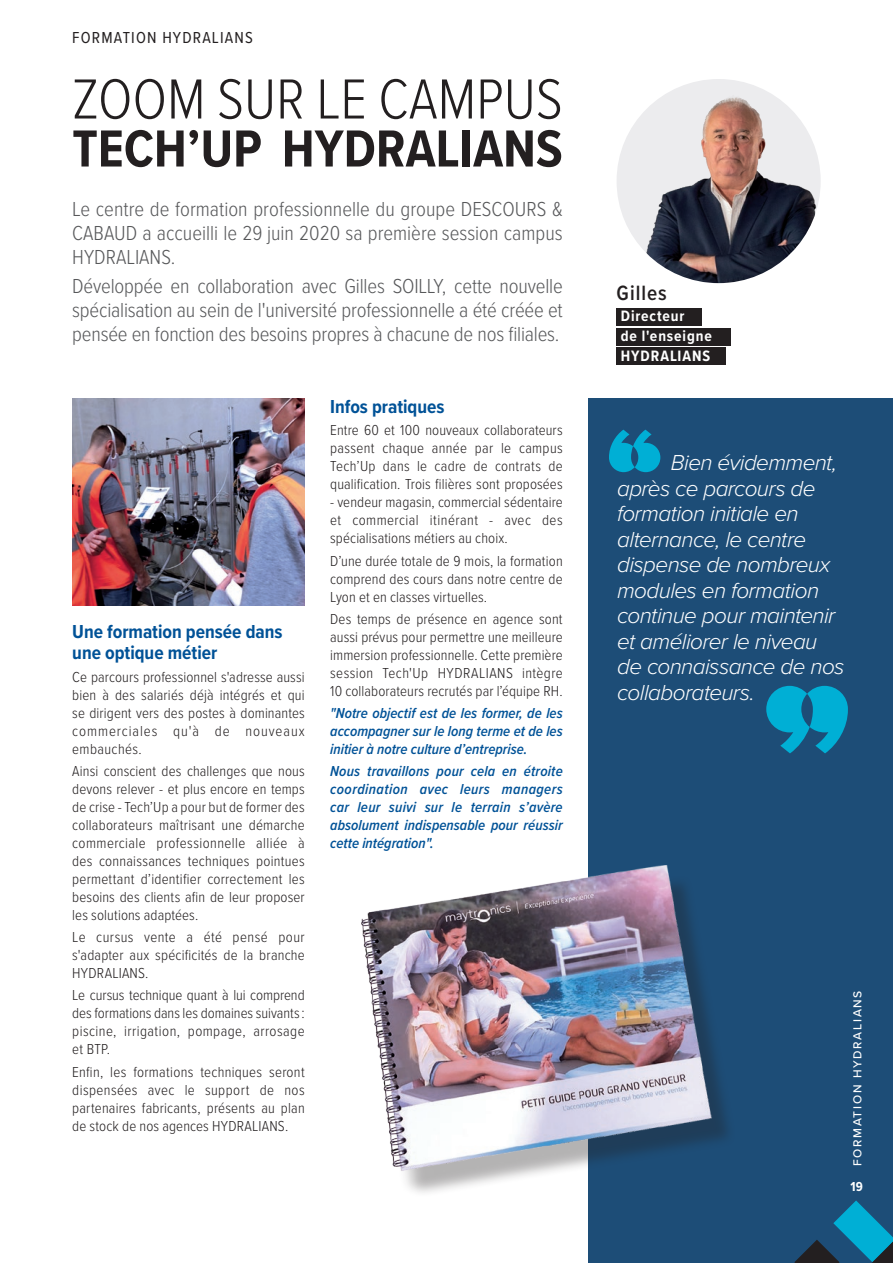
<style>
.page{position:relative;width:893px;height:1263px;background:#fff}
.page>*{position:absolute;margin:0;border:0;box-sizing:border-box;transform-origin:0 0}
.t1{font:300 58.5px "Proxima Nova Cond";color:#231f20}
.t2{font:700 54px "Proxima Nova Cond";color:#231f20}
.t3{font:italic 300 22.5px/25.5px "Proxima Nova";letter-spacing:-.03em;color:#fff}
.t4{font:600 21.45px "Proxima Nova Cond";letter-spacing:.045em;color:#231f20}
.t5{font:300 21px/24px "Proxima Nova Cond";letter-spacing:-.005em;color:#57585a;text-align:justify}
.t6{font:700 19.5px/21px "Proxima Nova Cond";color:#015297}
.t7{font:16.5px "Proxima Nova Cond";letter-spacing:.07em;color:#231f20}
.t8{font:700 15.6px/20px "Proxima Nova Cond";letter-spacing:.055em;color:#fff}
.t9{font:300 15px/18px "Proxima Nova Cond";letter-spacing:.01em;color:#231f20;text-align:justify}
.t10{font:italic 600 15px/18px "Proxima Nova Cond";color:#015297;text-align:justify}
.t11{font:700 13.5px "Proxima Nova Cond";color:#fff}
.t12{font:500 12px "Proxima Nova";letter-spacing:.14em;color:#fff}
</style>
<div class="page">
<div style="left:588px;top:398px;width:305px;height:865px;background:#1d4d77"></div>
<svg style="left:794px;top:1200px;width:99px;height:63px"></svg>
<div style="left:368px;top:875px;width:368px;height:323px;background:#231f20;opacity:.34"></div>
<img style="left:361px;top:865px;width:375px;height:326px">
<img style="left:72px;top:398px;width:233px;height:207px">
<svg style="left:609px;top:430px;width:51px;height:42px"></svg>
<svg style="left:766px;top:686px;width:82px;height:67px"></svg>
<div style="left:617px;top:308px;width:85px;height:18px;background:#231f20"></div>
<div style="left:617px;top:328px;width:114px;height:17px;background:#231f20"></div>
<div style="left:617px;top:348px;width:109px;height:17px;background:#231f20"></div>
<img style="left:617px;top:79px;width:204px;height:204px;border-radius:102px">
<p class="t7" style="left:72px;top:25px;width:182px">FORMATION HYDRALIANS</p>
<h1 class="t1" style="left:72px;top:56px;width:492px">ZOOM SUR LE CAMPUS</h1>
<h2 class="t2" style="left:72px;top:109px;width:492px">TECH’UP HYDRALIANS</h2>
<h3 class="t5" style="left:72px;top:196px;width:492px">Le centre de formation professionnelle du groupe DESCOURS &amp; CABAUD a accueilli le 29 juin 2020 sa première session campus HYDRALIANS.</h3>
<h3 class="t5" style="left:72px;top:273px;width:492px">Développée en collaboration avec Gilles SOILLY, cette nouvelle spécialisation au sein de l'université professionnelle a été créée et pensée en fonction des besoins propres à chacune de nos filiales.</h3>
<h3 class="t6" style="left:72px;top:621px;width:212px">Une formation pensée dans une optique métier</h3>
<p class="t9" style="left:72px;top:667px;width:234px">Ce parcours professionnel s'adresse aussi bien à des salariés déjà intégrés et qui se dirigent vers des postes à dominantes commerciales qu'à de nouveaux embauchés.</p>
<p class="t9" style="left:72px;top:761px;width:234px">Ainsi conscient des challenges que nous devons relever - et plus encore en temps de crise - Tech’Up a pour but de former des collaborateurs maîtrisant une démarche commerciale professionnelle alliée à des connaissances techniques pointues permettant d’identifier correctement les besoins des clients afin de leur proposer les solutions adaptées.</p>
<p class="t9" style="left:72px;top:927px;width:234px">Le cursus vente a été pensé pour s'adapter aux spécificités de la branche HYDRALIANS.</p>
<p class="t9" style="left:72px;top:986px;width:234px">Le cursus technique quant à lui comprend des formations dans les domaines suivants : piscine, irrigation, pompage, arrosage et BTP.</p>
<p class="t9" style="left:72px;top:1062px;width:234px">Enfin, les formations techniques seront dispensées avec le support de nos partenaires fabricants, présents au plan de stock de nos agences HYDRALIANS.</p>
<h3 class="t6" style="left:330px;top:396px;width:116px">Infos pratiques</h3>
<p class="t9" style="left:330px;top:420px;width:234px">Entre 60 et 100 nouveaux collaborateurs passent chaque année par le campus Tech’Up dans le cadre de contrats de qualification. Trois filières sont proposées</p>
<p class="t9" style="left:330px;top:492px;width:234px">- vendeur magasin, commercial sédentaire et commercial itinérant - avec des spécialisations métiers au choix.</p>
<p class="t9" style="left:330px;top:551px;width:234px">D’une durée totale de 9 mois, la formation comprend des cours dans notre centre de Lyon et en classes virtuelles.</p>
<p class="t9" style="left:330px;top:609px;width:234px">Des temps de présence en agence sont aussi prévus pour permettre une meilleure immersion professionnelle. Cette première session Tech'Up HYDRALIANS intègre 10 collaborateurs recrutés par l’équipe RH.</p>
<p class="t10" style="left:330px;top:704px;width:234px">"Notre objectif est de les former, de les accompagner sur le long terme et de les initier à notre culture d’entreprise.</p>
<p class="t10" style="left:330px;top:762px;width:234px">Nous travaillons pour cela en étroite coordination avec leurs managers car leur suivi sur le terrain s’avère absolument indispensable pour réussir cette intégration".</p>
<h3 class="t4" style="left:617px;top:277px;width:52px">Gilles</h3>
<p class="t8" style="left:621px;top:306px;width:93px">Directeur<br>de l'enseigne<br>HYDRALIANS</p>
<h3 class="t3" style="left:617px;top:449px;width:229px;text-indent:54px">Bien évidemment, après ce parcours de formation initiale en alternance, le centre dispense de nombreux modules en formation continue pour maintenir et améliorer le niveau de connaissance de nos collaborateurs.</h3>
<p class="t12" style="left:849px;top:1166px;width:177px;rotate:-90deg">FORMATION HYDRALIANS</p>
<p class="t11" style="left:851px;top:1176px;width:14px">19</p>
</div>
